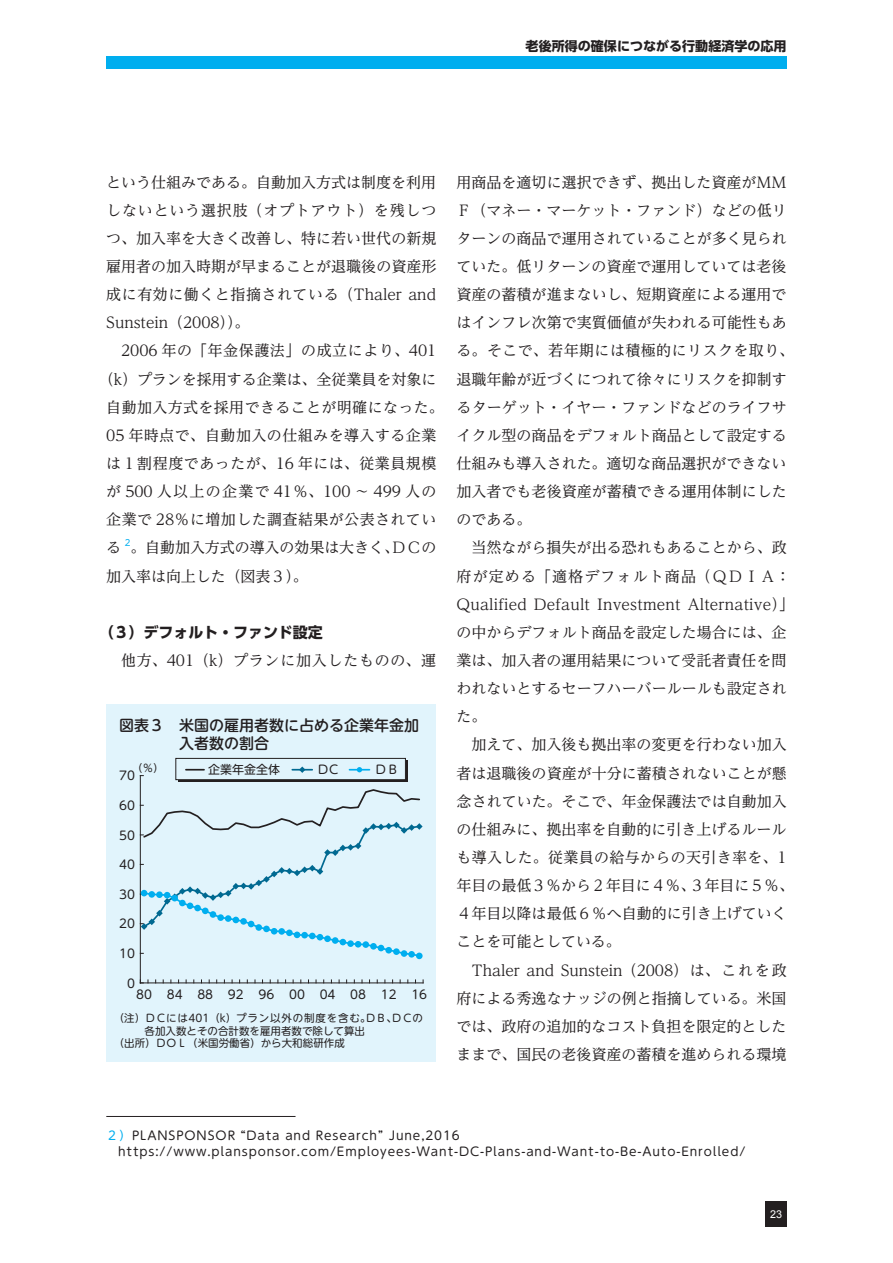
<style>
.page{position:relative;width:893px;height:1263px;background:#fff}
.page>*{position:absolute;margin:0;border:0;box-sizing:border-box;transform-origin:0 0}
.t1{font:15px/28.2px "UD Reimin Pr 6";color:#231f20}
.t2{font:15px "UD Reimin Pr 6";letter-spacing:.04em;color:#231f20}
.t3{font:15px "UD Reimin Pr 6";letter-spacing:.03em;color:#231f20}
.t4{font:500 15px/18px "UD Shin M Go Pr 6";color:#231f20}
.t5{font:15px "UD Reimin Pr 6";letter-spacing:.025em;color:#231f20}
.t6{font:15px "UD Reimin Pr 6";letter-spacing:.035em;color:#231f20}
.t7{font:15px "UD Reimin Pr 6";letter-spacing:.05em;color:#231f20}
.t8{font:700 15px "UD Shin Go Pr 6";letter-spacing:-.005em;color:#231f20}
.t9{font:700 13.05px "UD Shin Go Pr 6";color:#231f20}
.t10{font:12px/16.5px "UD Shin M Go Pr 6";letter-spacing:.075em;color:#231f20}
.t11{font:12px "UD Shin M Go Pr 6";color:#231f20}
.t12{font:10.8px "Arial";color:#fff}
.t13{font:10.5px "UD Shin M Go Pr 6";color:#231f20}
.t14{font:10.5px "UD Shin M Go Pr 6";letter-spacing:.08em;color:#231f20}
.t15{font:8.7px "UD Shin M Go Pr 6";color:#00aeef}
.s1{color:#00aeef}
</style>
<div class="page">
<div style="left:106px;top:56px;width:681px;height:13px;background:#00aeef"></div>
<div style="left:765px;top:1201px;width:22px;height:26px;background:#231f20"></div>
<hr style="left:106px;top:1116px;width:190px;height:1px;background:#231f20">
<div style="left:106px;top:705px;width:330px;height:357px;background:#e1f4fc"></div>
<hr style="left:140px;top:776px;width:1px;height:207px;background:#231f20">
<hr style="left:140px;top:982px;width:283px;height:1px;background:#231f20">
<svg style="left:141px;top:980px;width:8px;height:3px"></svg>
<svg style="left:140px;top:788px;width:283px;height:170px"></svg>
<div style="left:385px;top:947px;width:7px;height:6px;background:#00aeef;border-radius:50%"></div>
<div style="left:393px;top:948px;width:7px;height:7px;background:#00aeef;border-radius:50%"></div>
<div style="left:401px;top:950px;width:6px;height:7px;background:#00aeef;border-radius:50%"></div>
<div style="left:408px;top:951px;width:7px;height:6px;background:#00aeef;border-radius:50%"></div>
<div style="left:416px;top:952px;width:7px;height:7px;background:#00aeef;border-radius:50%"></div>
<div style="left:178px;top:760px;width:230px;height:22px;background:#231f20"></div>
<div style="left:176px;top:758px;width:229px;height:22px;background:#e1f4fc"></div>
<div style="left:175px;top:758px;width:231px;height:22px;border:1px solid #231f20"></div>
<svg style="left:292px;top:766px;width:20px;height:7px"></svg>
<svg style="left:349px;top:767px;width:20px;height:5px"></svg>
<svg style="left:186px;top:769px;width:18px;height:1px"></svg>
<p class="t9" style="left:526px;top:35px;width:262px">老後所得の確保につながる行動経済学の応用</p>
<p class="t1" style="left:106px;top:167px;width:332px;text-align:justify">という仕組みである。自動加入方式は制度を利用しないという選択肢（オプトアウト）を残しつつ、加入率を大きく改善し、特に若い世代の新規雇用者の加入時期が早まることが退職後の資産形成に有効に働くと指摘されている（Thaler and Sunstein（2008））。</p>
<p class="t2" style="left:121px;top:338px;width:317px">2006 年の「年金保護法」の成立により、401</p>
<p class="t1" style="left:99px;top:364px;width:339px">（k）プランを採用する企業は、全従業員を対象に</p>
<p class="t5" style="left:106px;top:395px;width:339px">自動加入方式を採用できることが明確になった。</p>
<p class="t3" style="left:106px;top:423px;width:332px">05 年時点で、自動加入の仕組みを導入する企業</p>
<p class="t6" style="left:106px;top:451px;width:332px">は１割程度であったが、16 年には、従業員規模</p>
<p class="t2" style="left:106px;top:479px;width:332px">が 500 人以上の企業で 41％、100 ～ 499 人の</p>
<p class="t3" style="left:106px;top:507px;width:332px">企業で 28％に増加した調査結果が公表されてい</p>
<p class="t1" style="left:106px;top:533px;width:16px">る</p>
<p class="t15" style="left:125px;top:535px;width:7px">2</p>
<p class="t1" style="left:106px;top:533px;width:331px;text-indent:24px">。自動加入方式の導入の効果は大きく、ＤＣの加入率は向上した（図表３）。</p>
<p class="t8" style="left:99px;top:620px;width:225px">（３）デフォルト・ファンド設定</p>
<p class="t7" style="left:121px;top:648px;width:317px">他方、401（k）プランに加入したものの、運</p>
<p class="t4" style="left:119px;top:715px;width:302px">図表３　米国の雇用者数に占める企業年金加　　　　入者数の割合</p>
<p class="t13" style="left:132px;top:759px;width:33px">（％）</p>
<p class="t10" style="left:208px;top:760px;width:73px">企業年金全体</p>
<p class="t10" style="left:317px;top:760px;width:23px">ＤC</p>
<p class="t10" style="left:375px;top:760px;width:25px">ＤＢ</p>
<p class="t10" style="left:119px;top:767px;width:17px">70</p>
<p class="t10" style="left:119px;top:796px;width:17px">60</p>
<p class="t10" style="left:119px;top:826px;width:17px">50</p>
<p class="t10" style="left:119px;top:856px;width:17px">40</p>
<p class="t10" style="left:119px;top:885px;width:17px">30</p>
<p class="t10" style="left:119px;top:915px;width:17px">20</p>
<p class="t10" style="left:119px;top:944px;width:17px">10</p>
<p class="t10" style="left:127px;top:974px;width:9px">0</p>
<p class="t11" style="left:136px;top:984px;width:292px">80 84 88 92 96 00 04 08 12 16</p>
<p class="t14" style="left:114px;top:1009px;width:311px">（注）ＤＣには401（k）プラン以外の制度を含む。ＤＢ、ＤＣの</p>
<p class="t13" style="left:145px;top:1022px;width:222px">各加入数とその合計数を雇用者数で除して算出</p>
<p class="t13" style="left:114px;top:1035px;width:232px">（出所）ＤＯＬ（米国労働省）から大和総研作成</p>
<p class="t1" style="left:457px;top:167px;width:339px">用商品を適切に選択できず、拠出した資産がＭＭ<br>Ｆ（マネー・マーケット・ファンド）などの低リターンの商品で運用されていることが多く見られていた。低リターンの資産で運用していては老後資産の蓄積が進まないし、短期資産による運用ではインフレ次第で実質価値が失われる可能性もある。そこで、若年期には積極的にリスクを取り、退職年齢が近づくにつれて徐々にリスクを抑制するターゲット・イヤー・ファンドなどのライフサイクル型の商品をデフォルト商品として設定する仕組みも導入された。適切な商品選択ができない加入者でも老後資産が蓄積できる運用体制にしたのである。</p>
<p class="t1" style="left:457px;top:533px;width:339px;text-indent:15px">当然ながら損失が出る恐れもあることから、政府が定める「適格デフォルト商品（ＱＤＩＡ：<br>Qualified Default Investment Alternative）」の中からデフォルト商品を設定した場合には、企業は、加入者の運用結果について受託者責任を問われないとするセーフハーバールールも設定された。</p>
<p class="t1" style="left:457px;top:730px;width:339px;text-indent:15px">加えて、加入後も拠出率の変更を行わない加入者は退職後の資産が十分に蓄積されないことが懸念されていた。そこで、年金保護法では自動加入の仕組みに、拠出率を自動的に引き上げるルールも導入した。従業員の給与からの天引き率を、1年目の最低３％から２年目に４％、３年目に５％、<br>４年目以降は最低６％へ自動的に引き上げていくことを可能としている。</p>
<p class="t1" style="left:457px;top:955px;width:332px;text-align:justify;text-indent:15px">Thaler and Sunstein （2008）は、これを政府による秀逸なナッジの例と指摘している。米国では、政府の追加的なコスト負担を限定的としたままで、国民の老後資産の蓄積を進められる環境</p>
<p class="t10" style="left:118px;top:1126px;width:629px;text-indent:-12px"><span class="s1">2）</span>PLANSPONSOR “Data and Research” June,2016 https://www.plansponsor.com/Employees-Want-DC-Plans-and-Want-to-Be-Auto-Enrolled/</p>
<p class="t12" style="left:770px;top:1207px;width:14px">23</p>
</div>
